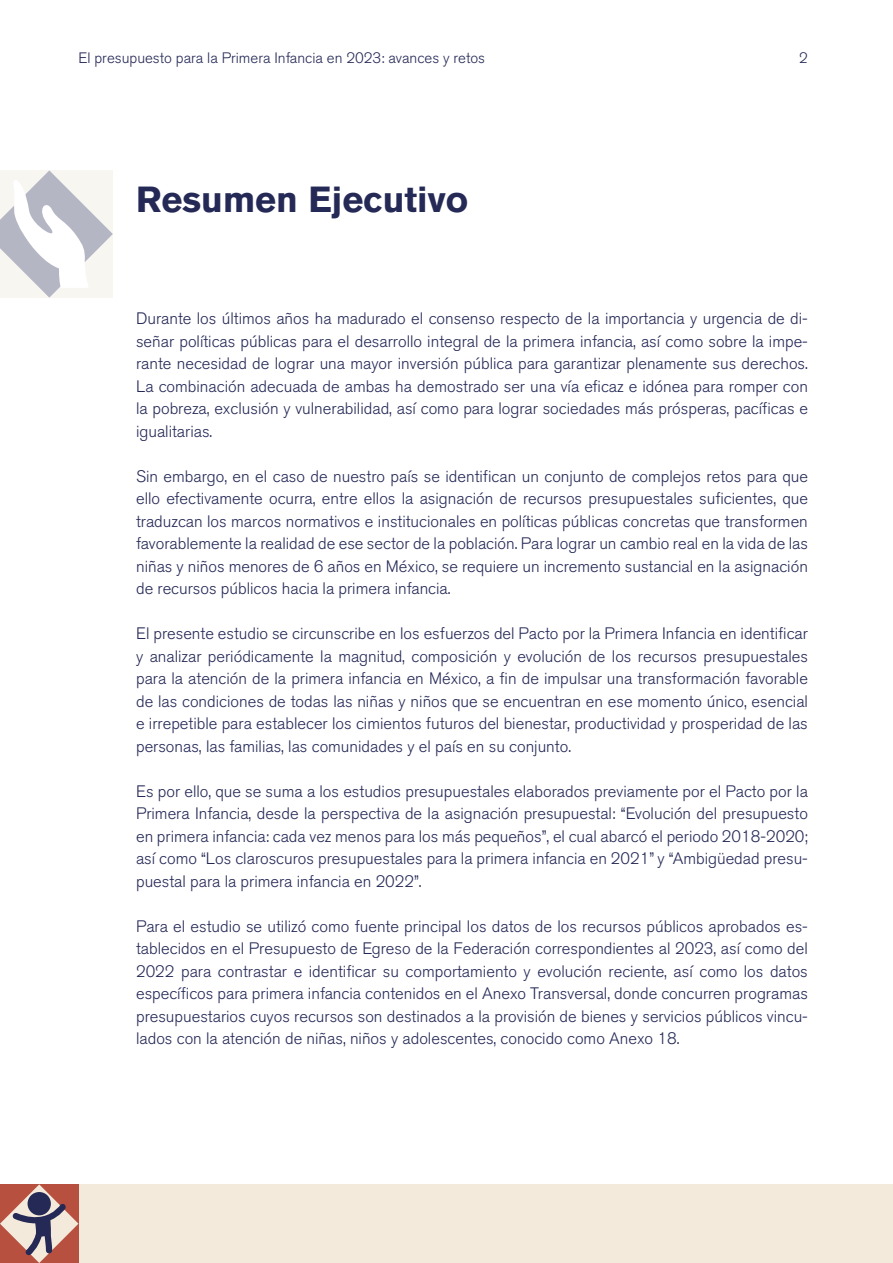
<style>
.page{position:relative;width:893px;height:1263px;background:#fff}
.page>*{position:absolute;margin:0;border:0;box-sizing:border-box;transform-origin:0 0}
.Titulo{font:700 36px "Akzidenz Grotesk BQ";color:#252956}
.Cuerpo_de_texto{font:300 16.5px/22.5px "Akzidenz Grotesk BQ";color:#252956;text-align:justify}
.t1{font:300 15px "Akzidenz Grotesk BQ";color:#252956}
</style>
<div class="page">
<div style="left:0;top:1184px;width:893px;height:79px;background:#f4eadc"></div>
<svg style="left:0;top:1184px;width:78px;height:79px"></svg>
<div style="left:28px;top:1192px;width:23px;height:23px;background:#252956;border-radius:50%"></div>
<svg style="left:0;top:170px;width:113px;height:128px"></svg>
<p class="t1" style="left:78px;top:50px;width:408px">El presupuesto para la Primera Infancia en 2023: avances y retos</p>
<p class="t1" style="left:799px;top:49px;width:10px">2</p>
<p class="Titulo" style="left:136px;top:178px;width:334px">Resumen Ejecutivo</p>
<p class="Cuerpo_de_texto" style="left:136px;top:307px;width:673px">Durante los últimos años ha madurado el consenso respecto de la importancia y urgencia de di&shy;señar políticas públicas para el desarrollo integral de la primera infancia, así como sobre la impe&shy;rante necesidad de lograr una mayor inversión pública para garantizar plenamente sus derechos.<br>La combinación adecuada de ambas ha demostrado ser una vía eficaz e idónea para romper con la pobreza, exclusión y vulnerabilidad, así como para lograr sociedades más prósperas, pacíficas e igualitarias.</p>
<p class="Cuerpo_de_texto" style="left:136px;top:465px;width:673px">Sin embargo, en el caso de nuestro país se identifican un conjunto de complejos retos para que ello efectivamente ocurra, entre ellos la asignación de recursos presupuestales suficientes, que traduzcan los marcos normativos e institucionales en políticas públicas concretas que transformen favorablemente la realidad de ese sector de la población. Para lograr un cambio real en la vida de las niñas y niños menores de 6 años en México, se requiere un incremento sustancial en la asignación de recursos públicos hacia la primera infancia.</p>
<p class="Cuerpo_de_texto" style="left:136px;top:622px;width:673px">El presente estudio se circunscribe en los esfuerzos del Pacto por la Primera Infancia en identificar y analizar periódicamente la magnitud, composición y evolución de los recursos presupuestales para la atención de la primera infancia en México, a fin de impulsar una transformación favorable de las condiciones de todas las niñas y niños que se encuentran en ese momento único, esencial e irrepetible para establecer los cimientos futuros del bienestar, productividad y prosperidad de las personas, las familias, las comunidades y el país en su conjunto.</p>
<p class="Cuerpo_de_texto" style="left:136px;top:780px;width:673px">Es por ello, que se suma a los estudios presupuestales elaborados previamente por el Pacto por la Primera Infancia, desde la perspectiva de la asignación presupuestal: “Evolución del presupuesto en primera infancia: cada vez menos para los más pequeños”, el cual abarcó el periodo 2018-2020; así como “Los claroscuros presupuestales para la primera infancia en 2021” y “Ambigüedad presu&shy;puestal para la primera infancia en 2022”.</p>
<p class="Cuerpo_de_texto" style="left:136px;top:915px;width:673px">Para el estudio se utilizó como fuente principal los datos de los recursos públicos aprobados es&shy;tablecidos en el Presupuesto de Egreso de la Federación correspondientes al 2023, así como del 2022 para contrastar e identificar su comportamiento y evolución reciente, así como los datos específicos para primera infancia contenidos en el Anexo Transversal, donde concurren programas presupuestarios cuyos recursos son destinados a la provisión de bienes y servicios públicos vincu&shy;lados con la atención de niñas, niños y adolescentes, conocido como Anexo 18.</p>
</div>
